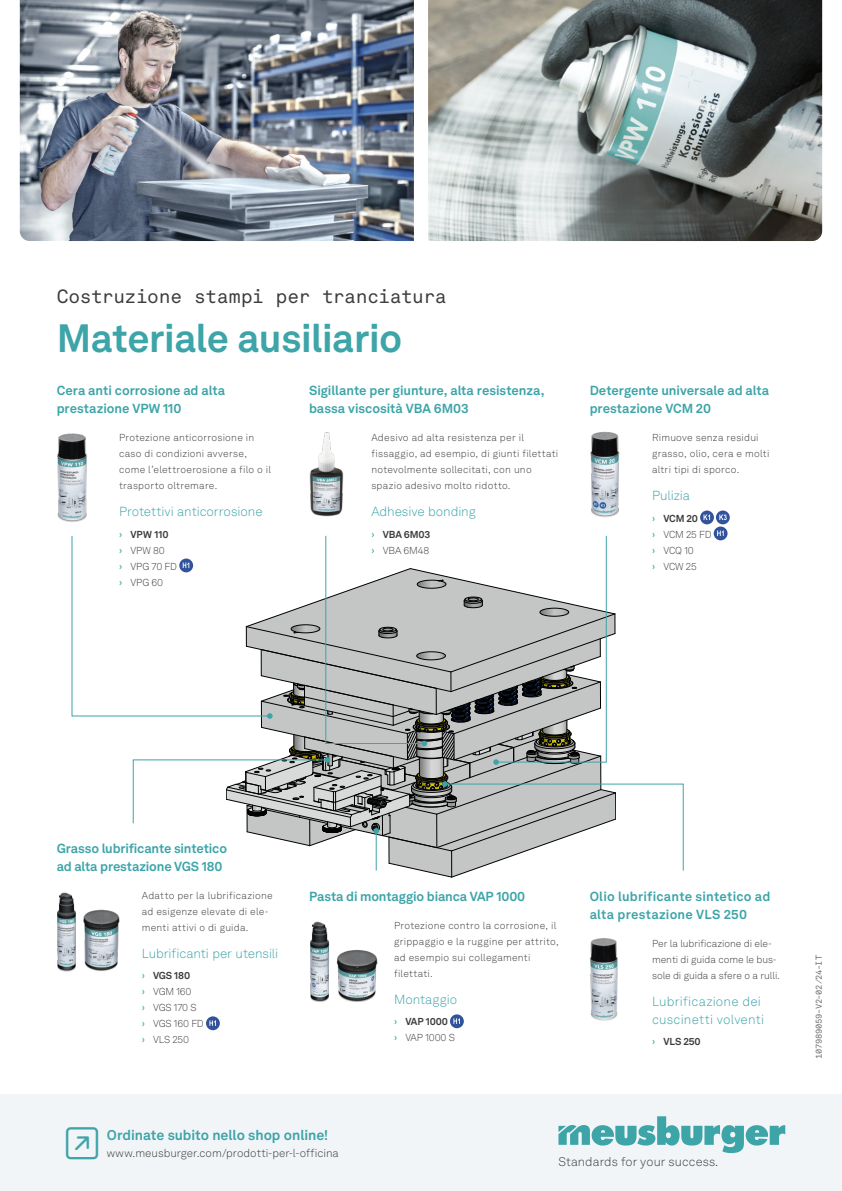
<style>
.page{position:relative;width:842px;height:1191px;background:#fff}
.page>*{position:absolute;margin:0;border:0;box-sizing:border-box;transform-origin:0 0}
.t1{font:700 39px "Akkurat LL";letter-spacing:-.01em;color:#3da4a8}
.t2{font:19px "Akkurat Mono LL";letter-spacing:-.02em;color:#3d3d3c}
.t3{font:700 14px "Akkurat LL";letter-spacing:-.005em;color:#3da4a8}
.t4{font:700 13px/18px "Akkurat LL";letter-spacing:-.005em;color:#3da4a8}
.t5{font:300 13px/18px "Akkurat LL";color:#3da4a8}
.t6{font:700 13px/18px "Akkurat LL";letter-spacing:.02em;color:#3da4a8}
.t7{font:300 12.4px "Akkurat LL";letter-spacing:.01em;color:#3d3d3c}
.t8{font:300 11.3px "Akkurat LL";color:#3d3d3c}
.t9{font:300 10px/16px "Akkurat LL";letter-spacing:.025em;color:#3d3d3c}
.t10{font:300 10px/16px "Akkurat LL";letter-spacing:-.005em;color:#3d3d3c}
.t11{font:300 10px/16px "Akkurat LL";letter-spacing:-.015em;color:#3d3d3c}
.t12{font:300 10px/16px "Akkurat LL";letter-spacing:-.01em;color:#3d3d3c}
.t13{font:300 10px/16px "Akkurat LL";letter-spacing:-.02em;color:#3d3d3c}
.t14{font:700 10px/16px "Akkurat LL";letter-spacing:-.015em;color:#3d3d3c}
.t15{font:8.5px "Akkurat Mono LL";letter-spacing:-.025em;color:#6e6e6e}
.s1{font-weight:400;color:#3da4a8}
.s2{font-weight:700}
.s3{font-weight:300}
</style>
<div class="page">
<div style="left:0;top:1094px;width:842px;height:97px;background:#f2f5f7"></div>
<img style="left:20px;top:0;width:394px;height:241px">
<img style="left:428px;top:0;width:394px;height:241px">
<img style="left:57px;top:433px;width:31px;height:89px">
<img style="left:309px;top:432px;width:35px;height:85px">
<img style="left:590px;top:431px;width:30px;height:86px">
<img style="left:57px;top:892px;width:63px;height:80px">
<img style="left:310px;top:921px;width:68px;height:81px">
<img style="left:589px;top:938px;width:29px;height:83px">
<svg style="left:71px;top:535px;width:613px;height:342px"></svg>
<div style="left:700px;top:510px;width:14px;height:14px;background:#32539b;border-radius:50%"></div>
<svg style="left:703px;top:514px;width:7px;height:6px"></svg>
<div style="left:716px;top:510px;width:14px;height:14px;background:#32539b;border-radius:50%"></div>
<svg style="left:719px;top:514px;width:8px;height:6px"></svg>
<div style="left:714px;top:526px;width:13px;height:14px;background:#32539b;border-radius:50%"></div>
<svg style="left:717px;top:530px;width:7px;height:6px"></svg>
<div style="left:206px;top:1016px;width:14px;height:14px;background:#32539b;border-radius:50%"></div>
<svg style="left:209px;top:1020px;width:7px;height:5px"></svg>
<div style="left:450px;top:1014px;width:14px;height:14px;background:#32539b;border-radius:50%"></div>
<svg style="left:453px;top:1018px;width:7px;height:5px"></svg>
<svg style="left:558px;top:1116px;width:227px;height:37px"></svg>
<h2 class="t2" style="left:57px;top:283px;width:391px">Costruzione stampi per tranciatura</h2>
<h1 class="t1" style="left:57px;top:308px;width:347px">Materiale ausiliario</h1>
<h3 class="t4" style="left:57px;top:381px;width:170px">Cera anti corrosione ad alta prestazione VPW 110</h3>
<p class="t9" style="left:119px;top:429px;width:153px">Protezione anticorrosione in caso di condizioni avverse, come l’elettroerosione a filo o il trasporto oltremare.</p>
<h3 class="t5" style="left:119px;top:502px;width:145px">Protettivi anticorrosione</h3>
<p class="t12" style="left:119px;top:526px;width:60px"><span class="s1">›</span> <span class="s2">VPW 110<br></span><span class="s1">›</span> VPW 80<br><span class="s1">›</span> VPG 70 FD <span class="s1">›</span> VPG 60</p>
<h3 class="t4" style="left:309px;top:381px;width:237px">Sigillante per giunture, alta resistenza, bassa viscosità VBA 6M03</h3>
<p class="t9" style="left:371px;top:429px;width:188px">Adesivo ad alta resistenza per il fissaggio, ad esempio, di giunti filettati notevolmente sollecitati, con uno spazio adesivo molto ridotto.</p>
<h3 class="t5" style="left:371px;top:502px;width:106px">Adhesive bonding</h3>
<p class="t14" style="left:371px;top:525px;width:60px"><span class="s1">›</span> VBA 6M03 <span class="s1">›</span> <span class="s3">VBA 6M48</span></p>
<h3 class="t4" style="left:590px;top:381px;width:181px">Detergente universale ad alta prestazione VCM 20</h3>
<p class="t9" style="left:652px;top:429px;width:119px">Rimuove senza residui grasso, olio, cera e molti altri tipi di sporco.</p>
<h3 class="t5" style="left:652px;top:486px;width:39px">Pulizia</h3>
<p class="t13" style="left:652px;top:510px;width:61px"><span class="s1">›</span> <span class="s2">VCM 20<br></span><span class="s1">›</span> VCM 25 FD <span class="s1">›</span> VCQ 10<br><span class="s1">›</span> VCW 25</p>
<h3 class="t4" style="left:57px;top:838px;width:172px">Grasso lubrificante sintetico ad alta prestazione VGS 180</h3>
<p class="t9" style="left:142px;top:887px;width:132px">Adatto per la lubrificazione ad esigenze elevate di ele&shy;menti attivi o di guida.</p>
<h3 class="t5" style="left:142px;top:943px;width:138px">Lubrificanti per utensili</h3>
<p class="t11" style="left:142px;top:967px;width:64px"><span class="s1">›</span> <span class="s2">VGS 180<br></span><span class="s1">›</span> VGM 160<br><span class="s1">›</span> VGS 170 S<br><span class="s1">›</span> VGS 160 FD <span class="s1">›</span> VLS 250</p>
<h3 class="t4" style="left:309px;top:886px;width:218px">Pasta di montaggio bianca VAP 1000</h3>
<p class="t9" style="left:394px;top:917px;width:166px">Protezione contro la corrosione, il grippaggio e la ruggine per attrito, ad esempio sui collegamenti filettati.</p>
<h3 class="t5" style="left:394px;top:989px;width:65px">Montaggio</h3>
<p class="t9" style="left:394px;top:1013px;width:62px"><span class="s1">›</span> <span class="s2">VAP 1000<br></span><span class="s1">›</span> VAP 1000 S</p>
<h3 class="t6" style="left:590px;top:886px;width:182px">Olio lubrificante sintetico ad alta prestazione VLS 250</h3>
<p class="t10" style="left:652px;top:935px;width:129px">Per la lubrificazione di ele&shy;menti di guida come le bus&shy;sole di guida a sfere o a rulli.</p>
<h3 class="t5" style="left:652px;top:991px;width:114px">Lubrificazione dei cuscinetti volventi</h3>
<p class="t14" style="left:652px;top:1033px;width:50px"><span class="s1">›</span> VLS 250</p>
<h3 class="t3" style="left:107px;top:1124px;width:223px">Ordinate subito nello shop online!</h3>
<p class="t8" style="left:107px;top:1145px;width:233px">www.meusburger.com/prodotti-per-l-officina</p>
<p class="t7" style="left:558px;top:1152px;width:162px">Standards for your success.</p>
<p class="t15" style="left:813px;top:1059px;width:106px;rotate:-90deg">107989059-V2-02/24-IT</p>
</div>
